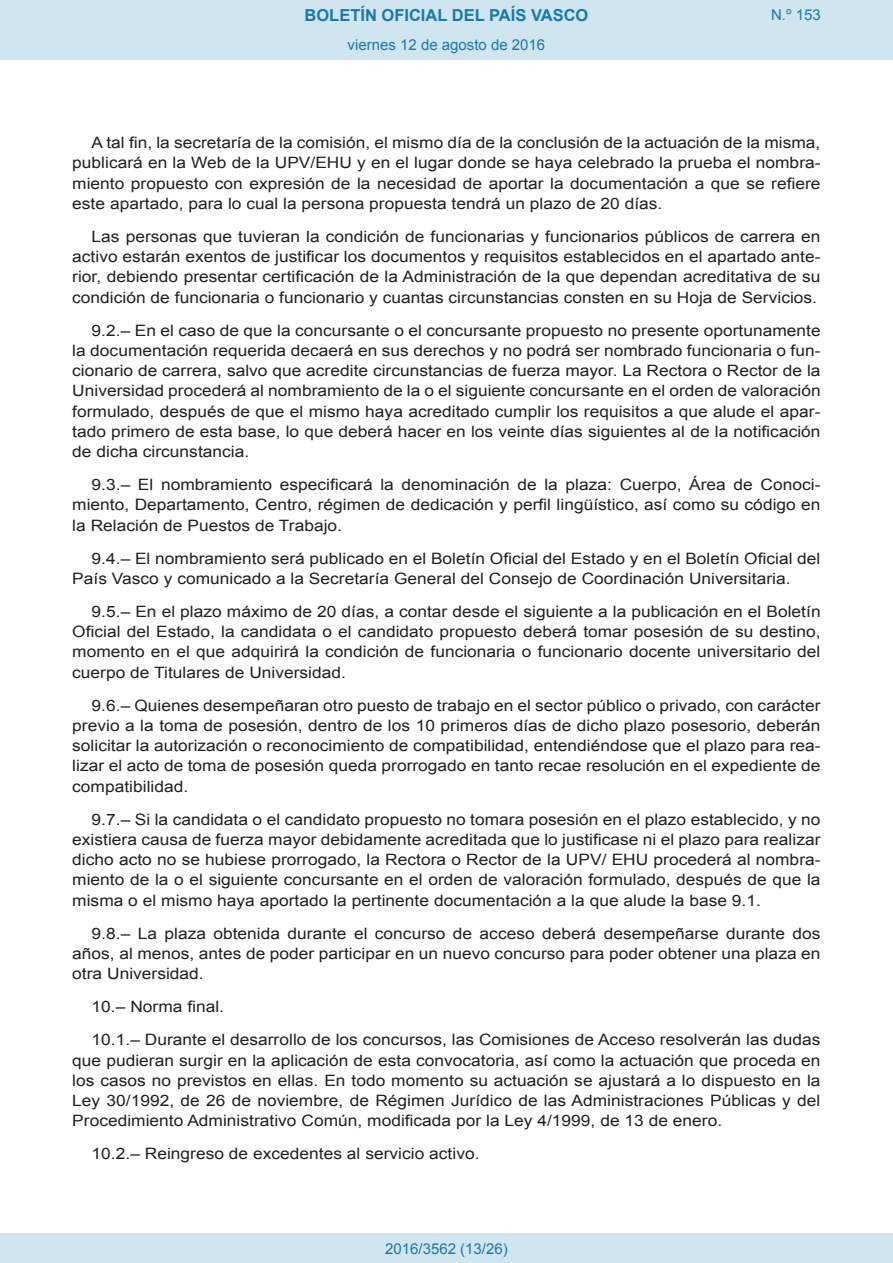
<style>
.page{position:relative;width:893px;height:1263px;background:#fff}
.page>*{position:absolute;margin:0;border:0;box-sizing:border-box;transform-origin:0 0}
.t1{font:700 16.5px "Arial";color:#1879ad}
.BOPVDetalle{font:15.6px/20.2px "Arial";color:#231f20;text-align:justify;scale:1.11 1}
.Paginacion_Centro{font:15px "Arial";color:#1879ad}
</style>
<div class="page">
<div style="left:0;top:0;width:893px;height:60px;background:#d0e5f0"></div>
<div style="left:0;top:1233px;width:893px;height:30px;background:#d0e5f0"></div>
<p class="t1" style="left:305px;top:4px;width:285px">BOLETÍN OFICIAL DEL PAÍS VASCO</p>
<p class="Paginacion_Centro" style="left:348px;top:35px;width:199px">viernes 12 de agosto de 2016</p>
<p class="Paginacion_Centro" style="left:771px;top:5px;width:51px">N.º 153</p>
<p class="BOPVDetalle" style="left:72px;top:133px;width:676px;text-indent:19px">A tal fin, la secretaría de la comisión, el mismo día de la conclusión de la actuación de la misma, publicará en la Web de la UPV/EHU y en el lugar donde se haya celebrado la prueba el nombra&shy;miento propuesto con expresión de la necesidad de aportar la documentación a que se refiere este apartado, para lo cual la persona propuesta tendrá un plazo de 20 días.</p>
<p class="BOPVDetalle" style="left:72px;top:226px;width:676px;text-indent:19px">Las personas que tuvieran la condición de funcionarias y funcionarios públicos de carrera en activo estarán exentos de justificar los documentos y requisitos establecidos en el apartado ante&shy;rior, debiendo presentar certificación de la Administración de la que dependan acreditativa de su condición de funcionaria o funcionario y cuantas circunstancias consten en su Hoja de Servicios.</p>
<p class="BOPVDetalle" style="left:72px;top:320px;width:676px;text-indent:19px">9.2.– En el caso de que la concursante o el concursante propuesto no presente oportunamente la documentación requerida decaerá en sus derechos y no podrá ser nombrado funcionaria o fun&shy;cionario de carrera, salvo que acredite circunstancias de fuerza mayor. La Rectora o Rector de la Universidad procederá al nombramiento de la o el siguiente concursante en el orden de valoración formulado, después de que el mismo haya acreditado cumplir los requisitos a que alude el apar&shy;tado primero de esta base, lo que deberá hacer en los veinte días siguientes al de la notificación de dicha circunstancia.</p>
<p class="BOPVDetalle" style="left:72px;top:475px;width:676px;text-indent:19px">9.3.– El nombramiento especificará la denominación de la plaza: Cuerpo, Área de Conoci&shy;miento, Departamento, Centro, régimen de dedicación y perfil lingüístico, así como su código en la Relación de Puestos de Trabajo.</p>
<p class="BOPVDetalle" style="left:72px;top:548px;width:675px;text-indent:19px">9.4.– El nombramiento será publicado en el Boletín Oficial del Estado y en el Boletín Oficial del<br>País Vasco y comunicado a la Secretaría General del Consejo de Coordinación Universitaria.</p>
<p class="BOPVDetalle" style="left:72px;top:601px;width:676px;text-indent:19px">9.5.– En el plazo máximo de 20 días, a contar desde el siguiente a la publicación en el Boletín Oficial del Estado, la candidata o el candidato propuesto deberá tomar posesión de su destino, momento en el que adquirirá la condición de funcionaria o funcionario docente universitario del cuerpo de Titulares de Universidad.</p>
<p class="BOPVDetalle" style="left:72px;top:695px;width:676px;text-indent:19px">9.6.– Quienes desempeñaran otro puesto de trabajo en el sector público o privado, con carácter previo a la toma de posesión, dentro de los 10 primeros días de dicho plazo posesorio, deberán solicitar la autorización o reconocimiento de compatibilidad, entendiéndose que el plazo para rea&shy;lizar el acto de toma de posesión queda prorrogado en tanto recae resolución en el expediente de compatibilidad.</p>
<p class="BOPVDetalle" style="left:72px;top:809px;width:676px;text-indent:19px">9.7.– Si la candidata o el candidato propuesto no tomara posesión en el plazo establecido, y no existiera causa de fuerza mayor debidamente acreditada que lo justificase ni el plazo para realizar dicho acto no se hubiese prorrogado, la Rectora o Rector de la UPV/ EHU procederá al nombra&shy;miento de la o el siguiente concursante en el orden de valoración formulado, después de que la misma o el mismo haya aportado la pertinente documentación a la que alude la base 9.1.</p>
<p class="BOPVDetalle" style="left:72px;top:923px;width:676px;text-indent:19px">9.8.– La plaza obtenida durante el concurso de acceso deberá desempeñarse durante dos años, al menos, antes de poder participar en un nuevo concurso para poder obtener una plaza en otra Universidad.</p>
<p class="BOPVDetalle" style="left:92px;top:997px;width:121px">10.– Norma final.</p>
<p class="BOPVDetalle" style="left:72px;top:1030px;width:676px;text-indent:19px">10.1.– Durante el desarrollo de los concursos, las Comisiones de Acceso resolverán las dudas que pudieran surgir en la aplicación de esta convocatoria, así como la actuación que proceda en los casos no previstos en ellas. En todo momento su actuación se ajustará a lo dispuesto en la Ley 30/1992, de 26 de noviembre, de Régimen Jurídico de las Administraciones Públicas y del Procedimiento Administrativo Común, modificada por la Ley 4/1999, de 13 de enero.</p>
<p class="BOPVDetalle" style="left:92px;top:1144px;width:351px">10.2.– Reingreso de excedentes al servicio activo.</p>
<p class="Paginacion_Centro" style="left:385px;top:1238px;width:124px">2016/3562 (13/26)</p>
</div>
